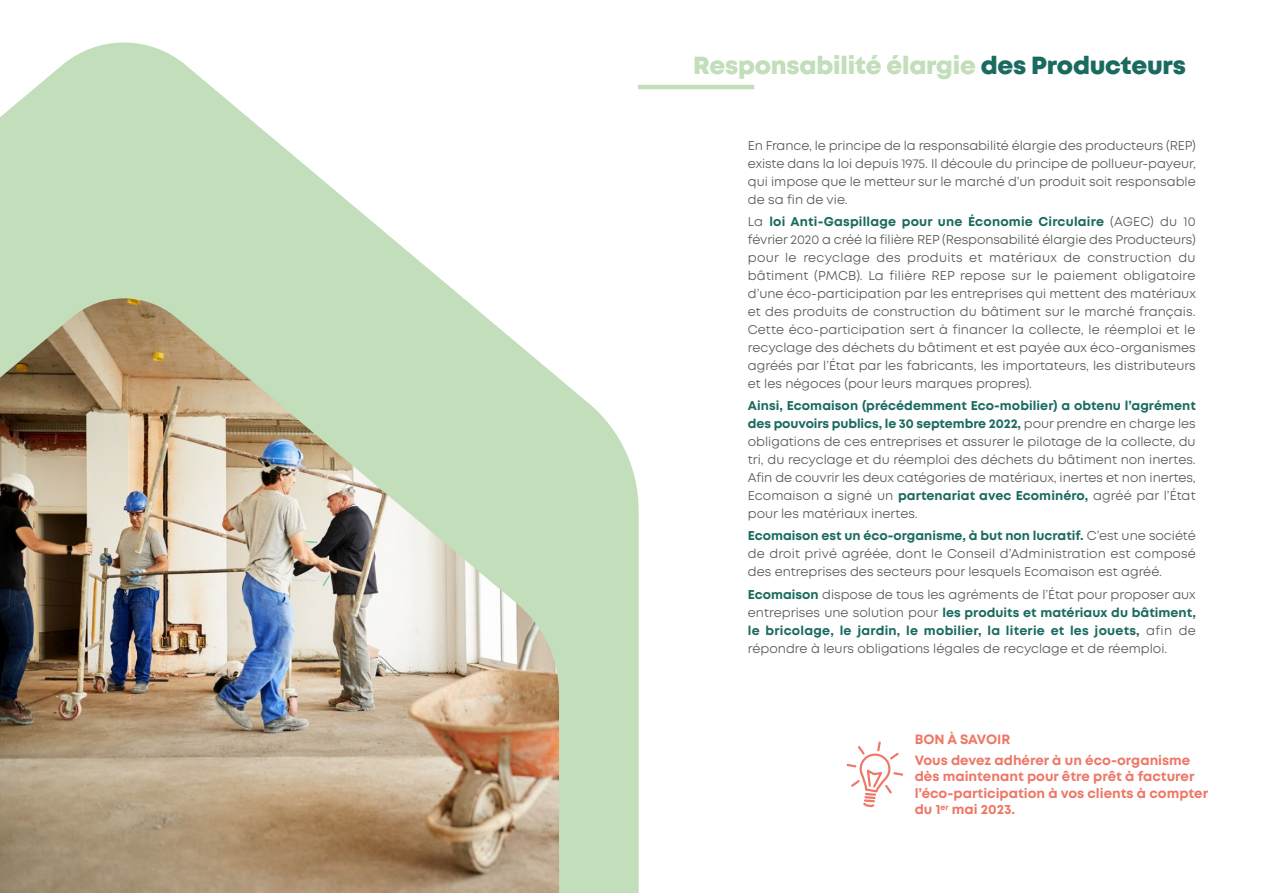
<style>
.page{position:relative;width:1276px;height:893px;background:#fff}
.page>*{position:absolute;margin:0;border:0;box-sizing:border-box;transform-origin:0 0}
.t1{font:800 24.75px "Mont";letter-spacing:-.01em;color:#c2deba}
.t2{font:700 13.5px/16.5px "Mont";color:#ee7767}
.t3{font:12.75px/18px "Mont";color:#575756;text-align:justify}
.s1{color:#1a6a5f}
.s2{font-weight:700;color:#1a6a5f}
</style>
<div class="page">
<hr style="left:638px;top:85px;width:116px;height:4px;background:#c2deba">
<svg style="left:846px;top:741px;width:57px;height:66px"></svg>
<svg style="left:0;top:42px;width:638px;height:851px;fill:#c2deba"></svg>
<img style="left:0;top:298px;width:559px;height:595px">
<h1 class="t1" style="left:693px;top:49px;width:494px">Responsabilité élargie <span class="s1">des Producteurs</span></h1>
<p class="t3" style="left:748px;top:136px;width:449px">En France, le principe de la responsabilité élargie des producteurs (REP) existe dans la loi depuis 1975. Il découle du principe de pollueur-payeur, qui impose que le metteur sur le marché d’un produit soit responsable de sa fin de vie.</p>
<p class="t3" style="left:748px;top:212px;width:449px">La <span class="s2">loi Anti-Gaspillage pour une Économie Circulaire</span> (AGEC) du 10 février 2020 a créé la filière REP (Responsabilité élargie des Producteurs) pour le recyclage des produits et matériaux de construction du bâtiment (PMCB). La filière REP repose sur le paiement obligatoire d’une éco-participation par les entreprises qui mettent des matériaux et des produits de construction du bâtiment sur le marché français.<br>Cette éco-participation sert à financer la collecte, le réemploi et le recyclage des déchets du bâtiment et est payée aux éco-organismes agréés par l’État par les fabricants, les importateurs, les distributeurs et les négoces (pour leurs marques propres).</p>
<p class="t3" style="left:748px;top:397px;width:449px"><span class="s2">Ainsi, Ecomaison (précédemment Eco-mobilier) a obtenu l’agrément des pouvoirs publics, le 30 septembre 2022,</span> pour prendre en charge les obligations de ces entreprises et assurer le pilotage de la collecte, du tri, du recyclage et du réemploi des déchets du bâtiment non inertes.<br>Afin de couvrir les deux catégories de matériaux, inertes et non inertes, Ecomaison a signé un <span class="s2">partenariat avec Ecominéro,</span> agréé par l’État pour les matériaux inertes.</p>
<p class="t3" style="left:748px;top:527px;width:449px"><span class="s2">Ecomaison est un éco-organisme, à but non lucratif.</span> C’est une société de droit privé agréée, dont le Conseil d’Administration est composé des entreprises des secteurs pour lesquels Ecomaison est agréé.</p>
<p class="t3" style="left:748px;top:585px;width:449px"><span class="s2">Ecomaison</span> dispose de tous les agréments de l’État pour proposer aux entreprises une solution pour <span class="s2">les produits et matériaux du bâtiment, le bricolage, le jardin, le mobilier, la literie et les jouets,</span> afin de répondre à leurs obligations légales de recyclage et de réemploi.</p>
<p class="t2" style="left:914px;top:729px;width:277px;line-height:20.7px">BON À SAVOIR<br>Vous devez adhérer à un éco-organisme</p>
<p class="t2" style="left:914px;top:768px;width:295px">dès maintenant pour être prêt à facturer l’éco-participation à vos clients à compter du 1<sup>er</sup> mai 2023.</p>
</div>
